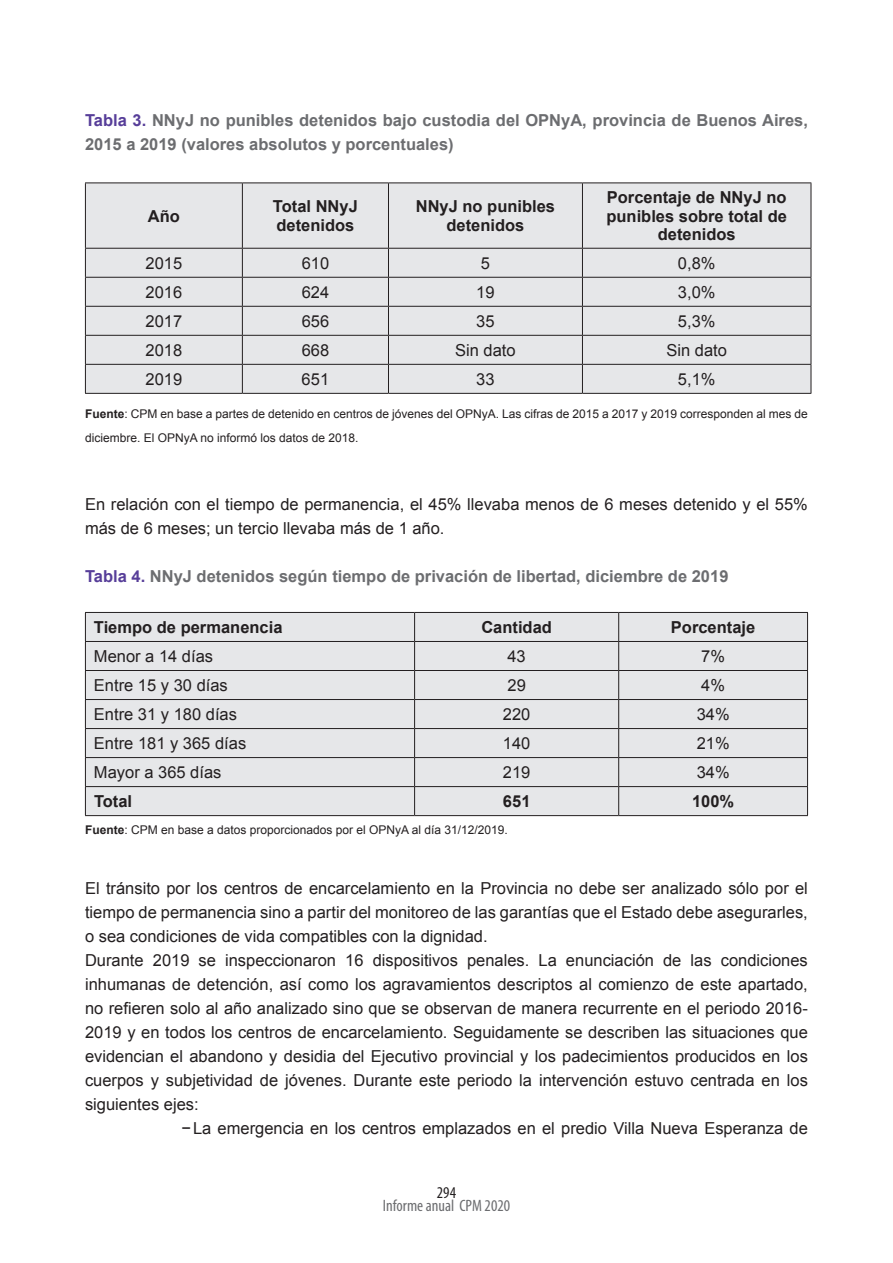
<style>
.page{position:relative;width:893px;height:1263px;background:#fff}
.page>*{position:absolute;margin:0;border:0;box-sizing:border-box;transform-origin:0 0}
.t1{font:16.5px/24px "Arial";color:#231f20}
.t2{font:700 16.5px/24px "Arial";color:#6c6d70}
.t3{font:700 16.5px/18.1px "Arial";color:#231f20;text-align:center}
.t4{font:condensed 16.5px "Myriad Pro";color:#6c6d70}
.t5{font:condensed 16.5px "Myriad Pro";color:#231f20}
.t6{font:12px/24px "Arial";color:#231f20}
.s1{color:#573e99}
.s2{font-weight:700}
</style>
<div class="page">
<div style="left:86px;top:184px;width:725px;height:209px;background:#e6e7e9"></div>
<hr style="left:85px;top:183px;width:157px;height:1px;background:#231f20">
<hr style="left:242px;top:183px;width:146px;height:1px;background:#231f20">
<hr style="left:388px;top:183px;width:194px;height:1px;background:#231f20">
<hr style="left:582px;top:183px;width:229px;height:1px;background:#231f20">
<hr style="left:85px;top:248px;width:157px;height:1px;background:#231f20">
<hr style="left:242px;top:248px;width:146px;height:1px;background:#231f20">
<hr style="left:388px;top:248px;width:194px;height:1px;background:#231f20">
<hr style="left:582px;top:248px;width:229px;height:1px;background:#231f20">
<hr style="left:85px;top:277px;width:157px;height:1px;background:#231f20">
<hr style="left:242px;top:277px;width:146px;height:1px;background:#231f20">
<hr style="left:388px;top:277px;width:194px;height:1px;background:#231f20">
<hr style="left:582px;top:277px;width:229px;height:1px;background:#231f20">
<hr style="left:85px;top:306px;width:157px;height:1px;background:#231f20">
<hr style="left:242px;top:306px;width:146px;height:1px;background:#231f20">
<hr style="left:388px;top:306px;width:194px;height:1px;background:#231f20">
<hr style="left:582px;top:306px;width:229px;height:1px;background:#231f20">
<hr style="left:85px;top:335px;width:157px;height:1px;background:#231f20">
<hr style="left:242px;top:335px;width:146px;height:1px;background:#231f20">
<hr style="left:388px;top:335px;width:194px;height:1px;background:#231f20">
<hr style="left:582px;top:335px;width:229px;height:1px;background:#231f20">
<hr style="left:85px;top:364px;width:157px;height:1px;background:#231f20">
<hr style="left:242px;top:364px;width:146px;height:1px;background:#231f20">
<hr style="left:388px;top:364px;width:194px;height:1px;background:#231f20">
<hr style="left:582px;top:364px;width:229px;height:1px;background:#231f20">
<hr style="left:85px;top:393px;width:157px;height:1px;background:#231f20">
<hr style="left:242px;top:393px;width:146px;height:1px;background:#231f20">
<hr style="left:388px;top:393px;width:194px;height:1px;background:#231f20">
<hr style="left:582px;top:393px;width:229px;height:1px;background:#231f20">
<hr style="left:85px;top:183px;width:1px;height:65px;background:#231f20">
<svg style="left:85px;top:249px;width:1px;height:144px"></svg>
<hr style="left:242px;top:183px;width:1px;height:65px;background:#231f20">
<hr style="left:388px;top:183px;width:1px;height:65px;background:#231f20">
<hr style="left:582px;top:183px;width:1px;height:65px;background:#231f20">
<hr style="left:811px;top:183px;width:1px;height:65px;background:#231f20">
<svg style="left:242px;top:249px;width:1px;height:144px"></svg>
<svg style="left:388px;top:249px;width:1px;height:144px"></svg>
<svg style="left:582px;top:249px;width:1px;height:144px"></svg>
<svg style="left:811px;top:249px;width:1px;height:144px"></svg>
<div style="left:86px;top:613px;width:721px;height:202px;background:#e6e7e9"></div>
<hr style="left:85px;top:612px;width:330px;height:1px;background:#231f20">
<hr style="left:415px;top:612px;width:204px;height:1px;background:#231f20">
<hr style="left:619px;top:612px;width:189px;height:1px;background:#231f20">
<hr style="left:85px;top:641px;width:330px;height:1px;background:#231f20">
<hr style="left:415px;top:641px;width:204px;height:1px;background:#231f20">
<hr style="left:619px;top:641px;width:189px;height:1px;background:#231f20">
<hr style="left:85px;top:670px;width:330px;height:1px;background:#231f20">
<hr style="left:415px;top:670px;width:204px;height:1px;background:#231f20">
<hr style="left:619px;top:670px;width:189px;height:1px;background:#231f20">
<hr style="left:85px;top:699px;width:330px;height:1px;background:#231f20">
<hr style="left:415px;top:699px;width:204px;height:1px;background:#231f20">
<hr style="left:619px;top:699px;width:189px;height:1px;background:#231f20">
<hr style="left:85px;top:728px;width:330px;height:1px;background:#231f20">
<hr style="left:415px;top:728px;width:204px;height:1px;background:#231f20">
<hr style="left:619px;top:728px;width:189px;height:1px;background:#231f20">
<hr style="left:85px;top:757px;width:330px;height:1px;background:#231f20">
<hr style="left:415px;top:757px;width:204px;height:1px;background:#231f20">
<hr style="left:619px;top:757px;width:189px;height:1px;background:#231f20">
<hr style="left:85px;top:786px;width:330px;height:1px;background:#231f20">
<hr style="left:415px;top:786px;width:204px;height:1px;background:#231f20">
<hr style="left:619px;top:786px;width:189px;height:1px;background:#231f20">
<hr style="left:85px;top:815px;width:330px;height:1px;background:#231f20">
<hr style="left:415px;top:815px;width:204px;height:1px;background:#231f20">
<hr style="left:619px;top:815px;width:189px;height:1px;background:#231f20">
<svg style="left:85px;top:613px;width:1px;height:202px"></svg>
<svg style="left:414px;top:613px;width:1px;height:202px"></svg>
<svg style="left:618px;top:613px;width:1px;height:202px"></svg>
<svg style="left:807px;top:613px;width:1px;height:202px"></svg>
<p class="t2" style="left:85px;top:109px;width:724px"><span class="s1">Tabla 3.</span> NNyJ no punibles detenidos bajo custodia del OPNyA, provincia de Buenos Aires,<br>2015 a 2019 (valores absolutos y porcentuales)</p>
<p class="t3" style="left:148px;top:207px;width:34px">Año</p>
<p class="t3" style="left:273px;top:198px;width:86px;text-align:left">Total NNyJ detenidos</p>
<p class="t3" style="left:416px;top:198px;width:141px">NNyJ no punibles detenidos</p>
<p class="t3" style="left:606px;top:189px;width:182px">Porcentaje de NNyJ no punibles sobre total de detenidos</p>
<p class="t1" style="left:146px;top:251px;width:38px">2015</p>
<p class="t1" style="left:302px;top:251px;width:29px">610</p>
<p class="t1" style="left:481px;top:251px;width:11px">5</p>
<p class="t1" style="left:678px;top:251px;width:39px">0,8%</p>
<p class="t1" style="left:146px;top:280px;width:38px">2016</p>
<p class="t1" style="left:302px;top:280px;width:29px">624</p>
<p class="t1" style="left:476px;top:280px;width:20px">19</p>
<p class="t1" style="left:678px;top:280px;width:39px">3,0%</p>
<p class="t1" style="left:146px;top:309px;width:38px">2017</p>
<p class="t1" style="left:302px;top:309px;width:29px">656</p>
<p class="t1" style="left:476px;top:309px;width:20px">35</p>
<p class="t1" style="left:678px;top:309px;width:39px">5,3%</p>
<p class="t1" style="left:146px;top:338px;width:38px">2018</p>
<p class="t1" style="left:302px;top:338px;width:29px">668</p>
<p class="t1" style="left:455px;top:338px;width:62px">Sin dato</p>
<p class="t1" style="left:666px;top:338px;width:62px">Sin dato</p>
<p class="t1" style="left:146px;top:367px;width:38px">2019</p>
<p class="t1" style="left:302px;top:367px;width:29px">651</p>
<p class="t1" style="left:476px;top:367px;width:20px">33</p>
<p class="t1" style="left:678px;top:367px;width:39px">5,1%</p>
<p class="t6" style="left:85px;top:402px;width:724px"><span class="s2">Fuente</span>: CPM en base a partes de detenido en centros de jóvenes del OPNyA. Las cifras de 2015 a 2017 y 2019 corresponden al mes de diciembre. El OPNyA no informó los datos de 2018.</p>
<p class="t1" style="left:85px;top:492px;width:724px">En relación con el tiempo de permanencia, el 45% llevaba menos de 6 meses detenido y el 55% más de 6 meses; un tercio llevaba más de 1 año.</p>
<p class="t2" style="left:85px;top:565px;width:645px"><span class="s1">Tabla 4.</span> NNyJ detenidos según tiempo de privación de libertad, diciembre de 2019</p>
<p class="t3" style="left:94px;top:619px;width:190px">Tiempo de permanencia</p>
<p class="t3" style="left:481px;top:619px;width:72px">Cantidad</p>
<p class="t3" style="left:671px;top:619px;width:86px">Porcentaje</p>
<p class="t1" style="left:94px;top:644px;width:121px">Menor a 14 días</p>
<p class="t1" style="left:507px;top:644px;width:20px">43</p>
<p class="t1" style="left:701px;top:644px;width:25px">7%</p>
<p class="t1" style="left:94px;top:673px;width:135px">Entre 15 y 30 días</p>
<p class="t1" style="left:507px;top:673px;width:20px">29</p>
<p class="t1" style="left:701px;top:673px;width:25px">4%</p>
<p class="t1" style="left:94px;top:702px;width:145px">Entre 31 y 180 días</p>
<p class="t1" style="left:503px;top:702px;width:29px">220</p>
<p class="t1" style="left:697px;top:702px;width:35px">34%</p>
<p class="t1" style="left:94px;top:731px;width:154px">Entre 181 y 365 días</p>
<p class="t1" style="left:503px;top:731px;width:29px">140</p>
<p class="t1" style="left:697px;top:731px;width:35px">21%</p>
<p class="t1" style="left:94px;top:760px;width:129px">Mayor a 365 días</p>
<p class="t1" style="left:503px;top:760px;width:29px">219</p>
<p class="t1" style="left:697px;top:760px;width:35px">34%</p>
<p class="t3" style="left:94px;top:793px;width:40px">Total</p>
<p class="t3" style="left:503px;top:793px;width:29px">651</p>
<p class="t3" style="left:692px;top:793px;width:44px">100%</p>
<p class="t6" style="left:85px;top:818px;width:424px"><span class="s2">Fuente</span>: CPM en base a datos proporcionados por el OPNyA al día 31/12/2019.</p>
<p class="t1" style="left:85px;top:876px;width:724px">El tránsito por los centros de encarcelamiento en la Provincia no debe ser analizado sólo por el</p>
<p class="t1" style="left:85px;top:900px;width:724px">tiempo de permanencia sino a partir del monitoreo de las garantías que el Estado debe asegurarles,</p>
<p class="t1" style="left:85px;top:924px;width:404px">o sea condiciones de vida compatibles con la dignidad.</p>
<p class="t1" style="left:85px;top:948px;width:724px">Durante 2019 se inspeccionaron 16 dispositivos penales. La enunciación de las condiciones</p>
<p class="t1" style="left:85px;top:972px;width:724px">inhumanas de detención, así como los agravamientos descriptos al comienzo de este apartado,</p>
<p class="t1" style="left:85px;top:996px;width:724px">no refieren solo al año analizado sino que se observan de manera recurrente en el periodo 2016-</p>
<p class="t1" style="left:85px;top:1020px;width:724px">2019 y en todos los centros de encarcelamiento. Seguidamente se describen las situaciones que</p>
<p class="t1" style="left:85px;top:1044px;width:724px">evidencian el abandono y desidia del Ejecutivo provincial y los padecimientos producidos en los</p>
<p class="t1" style="left:85px;top:1068px;width:724px">cuerpos y subjetividad de jóvenes. Durante este periodo la intervención estuvo centrada en los</p>
<p class="t1" style="left:85px;top:1092px;width:115px">siguientes ejes:</p>
<p class="t1" style="left:182px;top:1116px;width:628px">−La emergencia en los centros emplazados en el predio Villa Nueva Esperanza de</p>
<p class="t5" style="left:437px;top:1182px;width:21px">294</p>
<p class="t4" style="left:383px;top:1196px;width:129px">Informe anual CPM 2020</p>
</div>
